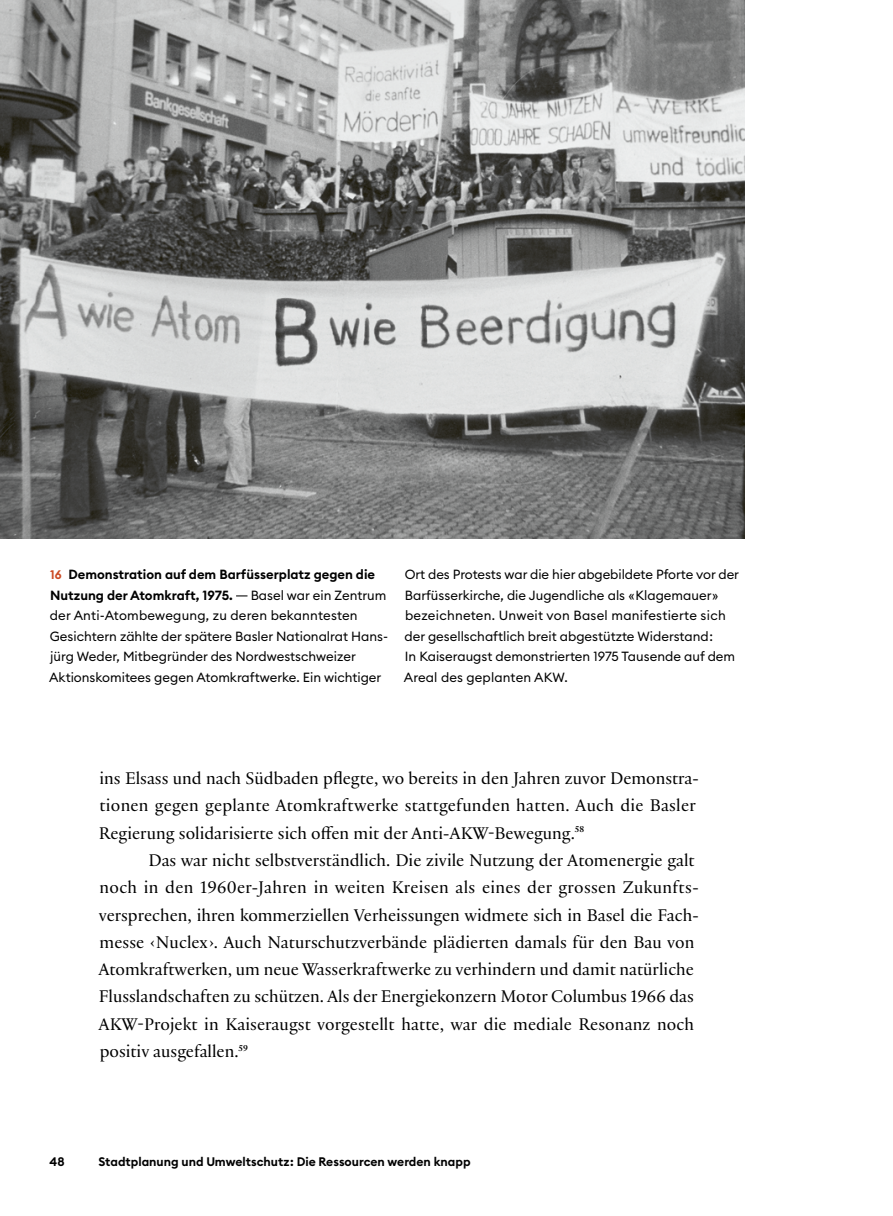
<style>
.page{position:relative;width:893px;height:1216px;background:#fff}
.page>*{position:absolute;margin:0;border:0;box-sizing:border-box;transform-origin:0 0}
.GT_mit_Einzug{font:18.2px/27.3px "Practice";color:#000}
.GT_ohne_Einzug{font:18.2px/27.3px "Practice";color:#000}
.Abb_Legende_fett{font:13.12px/20.5px "Euclid Circular B";color:#000}
.Abb_Legende_fett-2{font:600 13.12px/20.5px "Euclid Circular B";color:#000}
.Fusszeile_links{font:600 12.25px "Euclid Circular B";color:#000}
.s1{font-size:12.25px;color:#cb4a23}
</style>
<div class="page">
<img style="left:0;top:0;width:744px;height:538px">
<p class="Abb_Legende_fett-2" style="left:50px;top:564px;width:327px"><span class="s1">16</span> Demonstration auf dem Barfüsserplatz gegen die<br>Nutzung der Atomkraft, 1975.</p>
<p class="Abb_Legende_fett" style="left:49px;top:584px;width:340px;text-indent:201px">Basel war ein Zentrum der Anti-Atombewegung, zu deren bekanntesten Gesichtern zählte der spätere Basler Nationalrat Hans&shy;jürg Weder, Mitbegründer des Nordwestschweizer Aktionskomitees gegen Atomkraftwerke. Ein wichtiger</p>
<p class="Abb_Legende_fett" style="left:404px;top:564px;width:337px">Ort des Protests war die hier abgebildete Pforte vor der Barfüsserkirche, die Jugendliche als «Klagemauer» bezeichneten. Unweit von Basel manifestierte sich der gesellschaftlich breit abgestützte Widerstand:<br>In Kaiseraugst demonstrierten 1975 Tausende auf dem Areal des geplanten AKW.</p>
<p class="GT_ohne_Einzug" style="left:99px;top:763px;width:602px">ins Elsass und nach Südbaden pflegte, wo bereits in den Jahren zuvor Demonstra&shy;tionen gegen geplante Atomkraftwerke stattgefunden hatten. Auch die Basler<br>Regierung solidarisierte sich offen mit der Anti-AKW-Bewegung.<sup>58</sup></p>
<p class="GT_mit_Einzug" style="left:98px;top:845px;width:602px;text-indent:50px">Das war nicht selbstverständlich. Die zivile Nutzung der Atomenergie galt noch in den 1960er-Jahren in weiten Kreisen als eines der grossen Zukunfts&shy;versprechen, ihren kommerziellen Verheissungen widmete sich in Basel die Fach&shy;messe ‹Nuclex›. Auch Naturschutzverbände plädierten damals für den Bau von Atomkraftwerken, um neue Wasserkraftwerke zu verhindern und damit natürliche Flusslandschaften zu schützen. Als der Energiekonzern Motor Columbus 1966 das AKW-Projekt in Kaiseraugst vorgestellt hatte, war die mediale Resonanz noch positiv ausgefallen.<sup>59</sup></p>
<p class="Fusszeile_links" style="left:50px;top:1153px;width:17px">48</p>
<p class="Fusszeile_links" style="left:99px;top:1153px;width:373px">Stadtplanung und Umweltschutz: Die Ressourcen werden knapp</p>
</div>
